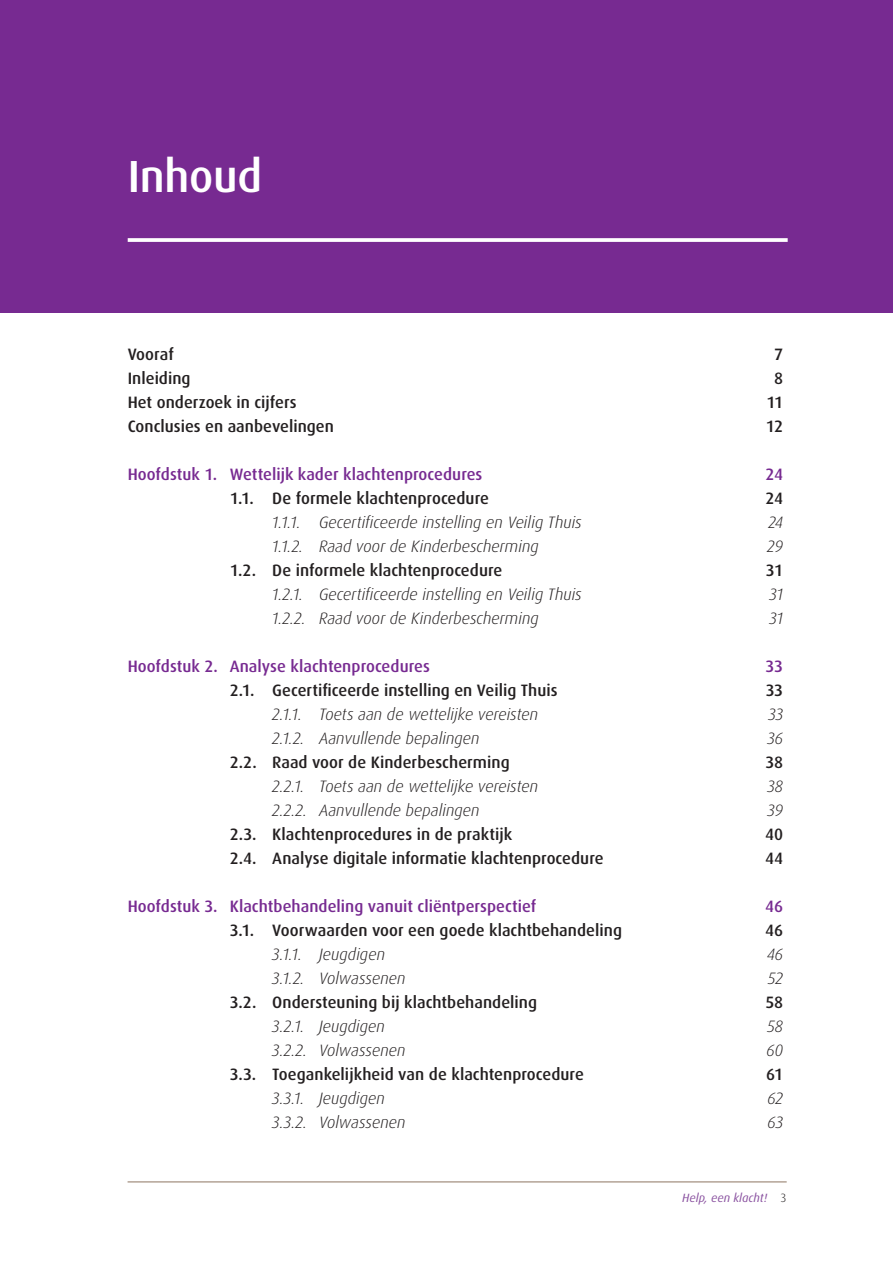
<style>
.page{position:relative;width:893px;height:1263px;background:#fff}
.page>*{position:absolute;margin:0;border:0;box-sizing:border-box;transform-origin:0 0}
.Lex-Kop-Hoofdstuk{font:500 45px "Dax";letter-spacing:-.005em;color:#fff}
.BROODTEKST{font:500 16.5px "Dax";color:#231f20}
.BROODTEKST-2{font:italic 300 16.5px "Dax Pro";color:#231f20}
.BROODTEKST-3{font:500 16.5px "Dax";color:#772a91}
.t1{font:italic 12px "Dax";color:#8a52a0}
.s1{font-weight:300;font-style:normal;color:#231f20}
</style>
<div class="page">
<hr style="left:128px;top:1181px;width:659px;height:1px;background:#b3a396">
<div style="left:0;top:0;width:893px;height:312px;background:#772a91"></div>
<svg style="left:128px;top:238px;width:660px;height:4px;background:#f6f1f8"></svg>
<p class="Lex-Kop-Hoofdstuk" style="left:128px;top:151px;width:136px">Inhoud</p>
<p class="BROODTEKST" style="left:128px;top:345px;width:48px">Vooraf</p>
<p class="BROODTEKST" style="left:774px;top:345px;width:11px">7</p>
<p class="BROODTEKST" style="left:128px;top:369px;width:64px">Inleiding</p>
<p class="BROODTEKST" style="left:774px;top:369px;width:11px">8</p>
<p class="BROODTEKST" style="left:128px;top:393px;width:170px">Het onderzoek in cijfers</p>
<p class="BROODTEKST" style="left:766px;top:393px;width:18px">11</p>
<p class="BROODTEKST" style="left:128px;top:417px;width:208px">Conclusies en aanbevelingen</p>
<p class="BROODTEKST" style="left:766px;top:417px;width:19px">12</p>
<p class="BROODTEKST-3" style="left:128px;top:465px;width:356px">Hoofdstuk 1. Wettelijk kader klachtenprocedures</p>
<p class="BROODTEKST-3" style="left:766px;top:465px;width:19px">24</p>
<p class="BROODTEKST" style="left:230px;top:489px;width:261px">1.1. De formele klachtenprocedure</p>
<p class="BROODTEKST" style="left:766px;top:489px;width:19px">24</p>
<p class="BROODTEKST-2" style="left:272px;top:512px;width:311px">1.1.1. Gecertificeerde instelling en Veilig Thuis</p>
<p class="BROODTEKST-2" style="left:768px;top:512px;width:16px">24</p>
<p class="BROODTEKST-2" style="left:272px;top:536px;width:268px">1.1.2. Raad voor de Kinderbescherming</p>
<p class="BROODTEKST-2" style="left:767px;top:536px;width:17px">29</p>
<p class="BROODTEKST" style="left:230px;top:561px;width:274px">1.2. De informele klachtenprocedure</p>
<p class="BROODTEKST" style="left:766px;top:561px;width:19px">31</p>
<p class="BROODTEKST-2" style="left:272px;top:584px;width:311px">1.2.1. Gecertificeerde instelling en Veilig Thuis</p>
<p class="BROODTEKST-2" style="left:769px;top:584px;width:15px">31</p>
<p class="BROODTEKST-2" style="left:272px;top:608px;width:268px">1.2.2. Raad voor de Kinderbescherming</p>
<p class="BROODTEKST-2" style="left:769px;top:608px;width:15px">31</p>
<p class="BROODTEKST-3" style="left:128px;top:657px;width:304px">Hoofdstuk 2. Analyse klachtenprocedures</p>
<p class="BROODTEKST-3" style="left:766px;top:657px;width:19px">33</p>
<p class="BROODTEKST" style="left:230px;top:681px;width:329px">2.1. Gecertificeerde instelling en Veilig Thuis</p>
<p class="BROODTEKST" style="left:766px;top:681px;width:19px">33</p>
<p class="BROODTEKST-2" style="left:272px;top:704px;width:267px">2.1.1. Toets aan de wettelijke vereisten</p>
<p class="BROODTEKST-2" style="left:768px;top:704px;width:16px">33</p>
<p class="BROODTEKST-2" style="left:272px;top:728px;width:209px">2.1.2. Aanvullende bepalingen</p>
<p class="BROODTEKST-2" style="left:767px;top:728px;width:17px">36</p>
<p class="BROODTEKST" style="left:230px;top:753px;width:281px">2.2. Raad voor de Kinderbescherming</p>
<p class="BROODTEKST" style="left:765px;top:753px;width:19px">38</p>
<p class="BROODTEKST-2" style="left:272px;top:776px;width:267px">2.2.1. Toets aan de wettelijke vereisten</p>
<p class="BROODTEKST-2" style="left:767px;top:776px;width:17px">38</p>
<p class="BROODTEKST-2" style="left:272px;top:800px;width:209px">2.2.2. Aanvullende bepalingen</p>
<p class="BROODTEKST-2" style="left:768px;top:800px;width:17px">39</p>
<p class="BROODTEKST" style="left:230px;top:825px;width:284px">2.3. Klachtenprocedures in de praktijk</p>
<p class="BROODTEKST" style="left:765px;top:825px;width:19px">40</p>
<p class="BROODTEKST" style="left:230px;top:849px;width:375px">2.4. Analyse digitale informatie klachtenprocedure</p>
<p class="BROODTEKST" style="left:765px;top:849px;width:20px">44</p>
<p class="BROODTEKST-3" style="left:128px;top:897px;width:410px">Hoofdstuk 3. Klachtbehandeling vanuit cliëntperspectief</p>
<p class="BROODTEKST-3" style="left:765px;top:897px;width:20px">46</p>
<p class="BROODTEKST" style="left:230px;top:921px;width:394px">3.1. Voorwaarden voor een goede klachtbehandeling</p>
<p class="BROODTEKST" style="left:765px;top:921px;width:20px">46</p>
<p class="BROODTEKST-2" style="left:272px;top:944px;width:114px">3.1.1. Jeugdigen</p>
<p class="BROODTEKST-2" style="left:767px;top:944px;width:18px">46</p>
<p class="BROODTEKST-2" style="left:272px;top:968px;width:135px">3.1.2. Volwassenen</p>
<p class="BROODTEKST-2" style="left:768px;top:968px;width:17px">52</p>
<p class="BROODTEKST" style="left:230px;top:993px;width:309px">3.2. Ondersteuning bij klachtbehandeling</p>
<p class="BROODTEKST" style="left:765px;top:993px;width:19px">58</p>
<p class="BROODTEKST-2" style="left:272px;top:1016px;width:114px">3.2.1. Jeugdigen</p>
<p class="BROODTEKST-2" style="left:767px;top:1016px;width:17px">58</p>
<p class="BROODTEKST-2" style="left:272px;top:1040px;width:135px">3.2.2. Volwassenen</p>
<p class="BROODTEKST-2" style="left:767px;top:1040px;width:18px">60</p>
<p class="BROODTEKST" style="left:230px;top:1065px;width:356px">3.3. Toegankelijkheid van de klachtenprocedure</p>
<p class="BROODTEKST" style="left:766px;top:1065px;width:19px">61</p>
<p class="BROODTEKST-2" style="left:272px;top:1088px;width:114px">3.3.1. Jeugdigen</p>
<p class="BROODTEKST-2" style="left:767px;top:1088px;width:17px">62</p>
<p class="BROODTEKST-2" style="left:272px;top:1112px;width:135px">3.3.2. Volwassenen</p>
<p class="BROODTEKST-2" style="left:767px;top:1112px;width:17px">63</p>
<p class="t1" style="left:682px;top:1191px;width:106px">Help, een klacht! <span class="s1">3</span></p>
</div>
